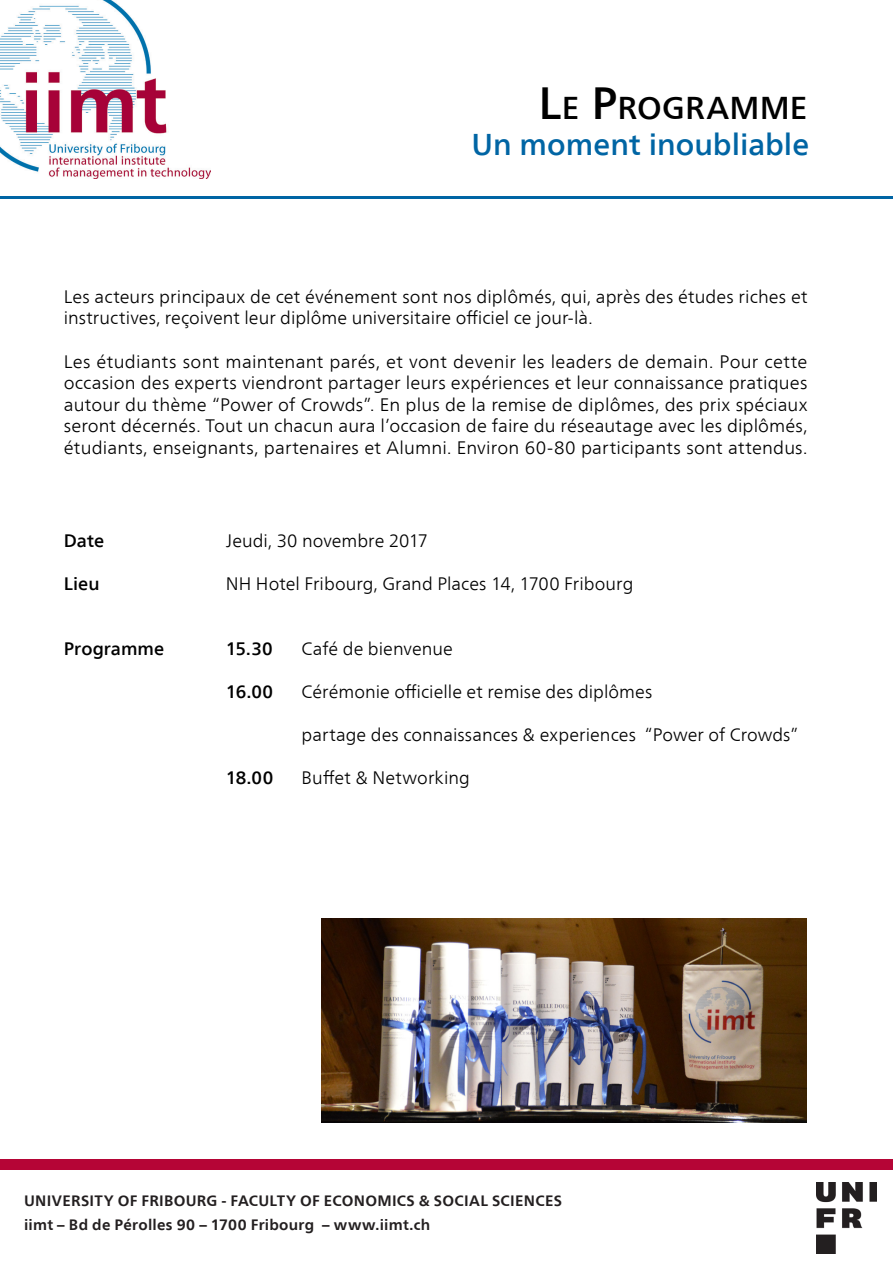
<style>
.page{position:relative;width:893px;height:1263px;background:#fff}
.page>*{position:absolute;margin:0;border:0;box-sizing:border-box;transform-origin:0 0}
.t1{font:500 31.5px "Frutiger Neue LT Com";letter-spacing:.005em;color:#000}
.t2{font:500 30px "Frutiger Neue LT Com";color:#0065a4}
.t3{font:300 18px/21.6px "Frutiger Neue LT Com";letter-spacing:.005em;color:#000}
.t4{font:500 18px "Frutiger Neue LT Com";letter-spacing:.005em;color:#000}
.t5{font:700 15px/24px "Frutiger Neue LT Com";letter-spacing:.02em;color:#231f20}
.s1{font-size:45px}
</style>
<div class="page">
<hr style="left:0;top:196px;width:893px;height:3px;background:#0065a4">
<img style="left:0;top:0;width:211px;height:179px">
<div style="left:0;top:1159px;width:893px;height:10px;background:#b50536"></div>
<img style="left:816px;top:1182px;width:60px;height:71px">
<img style="left:322px;top:918px;width:484px;height:205px">
<p class="t1" style="left:538px;top:89px;width:271px"><span class="s1">L</span>E <span class="s1">P</span>ROGRAMME</p>
<p class="t2" style="left:471px;top:126px;width:339px">Un moment inoubliable</p>
<p class="t3" style="left:64px;top:286px;width:745px">Les acteurs principaux de cet événement sont nos diplômés, qui, après des études riches et instructives, reçoivent leur diplôme universitaire officiel ce jour-là.</p>
<p class="t3" style="left:64px;top:350px;width:745px;text-align:justify">Les étudiants sont maintenant parés, et vont devenir les leaders de demain. Pour cette occasion des experts viendront partager leurs expériences et leur connaissance pratiques autour du thème “Power of Crowds”. En plus de la remise de diplômes, des prix spéciaux seront décernés. Tout un chacun aura l’occasion de faire du réseautage avec les diplômés, étudiants, enseignants, partenaires et Alumni. Environ 60-80 participants sont attendus.</p>
<p class="t4" style="left:64px;top:530px;width:42px">Date</p>
<p class="t3" style="left:226px;top:529px;width:204px">Jeudi, 30 novembre 2017</p>
<p class="t4" style="left:64px;top:573px;width:37px">Lieu</p>
<p class="t3" style="left:226px;top:573px;width:409px">NH Hotel Fribourg, Grand Places 14, 1700 Fribourg</p>
<p class="t4" style="left:64px;top:638px;width:102px">Programme</p>
<p class="t4" style="left:226px;top:638px;width:48px">15.30</p>
<p class="t3" style="left:302px;top:637px;width:153px">Café de bienvenue</p>
<p class="t4" style="left:226px;top:681px;width:49px">16.00</p>
<p class="t3" style="left:302px;top:681px;width:352px">Cérémonie officielle et remise des diplômes</p>
<p class="t3" style="left:302px;top:724px;width:498px">partage des connaissances &amp; experiences “Power of Crowds”</p>
<p class="t4" style="left:226px;top:767px;width:49px">18.00</p>
<p class="t3" style="left:302px;top:767px;width:170px">Buffet &amp; Networking</p>
<p class="t5" style="left:24px;top:1188px;width:539px">UNIVERSITY OF FRIBOURG - FACULTY OF ECONOMICS &amp; SOCIAL SCIENCES iimt – Bd de Pérolles 90 – 1700 Fribourg – www.iimt.ch</p>
</div>
